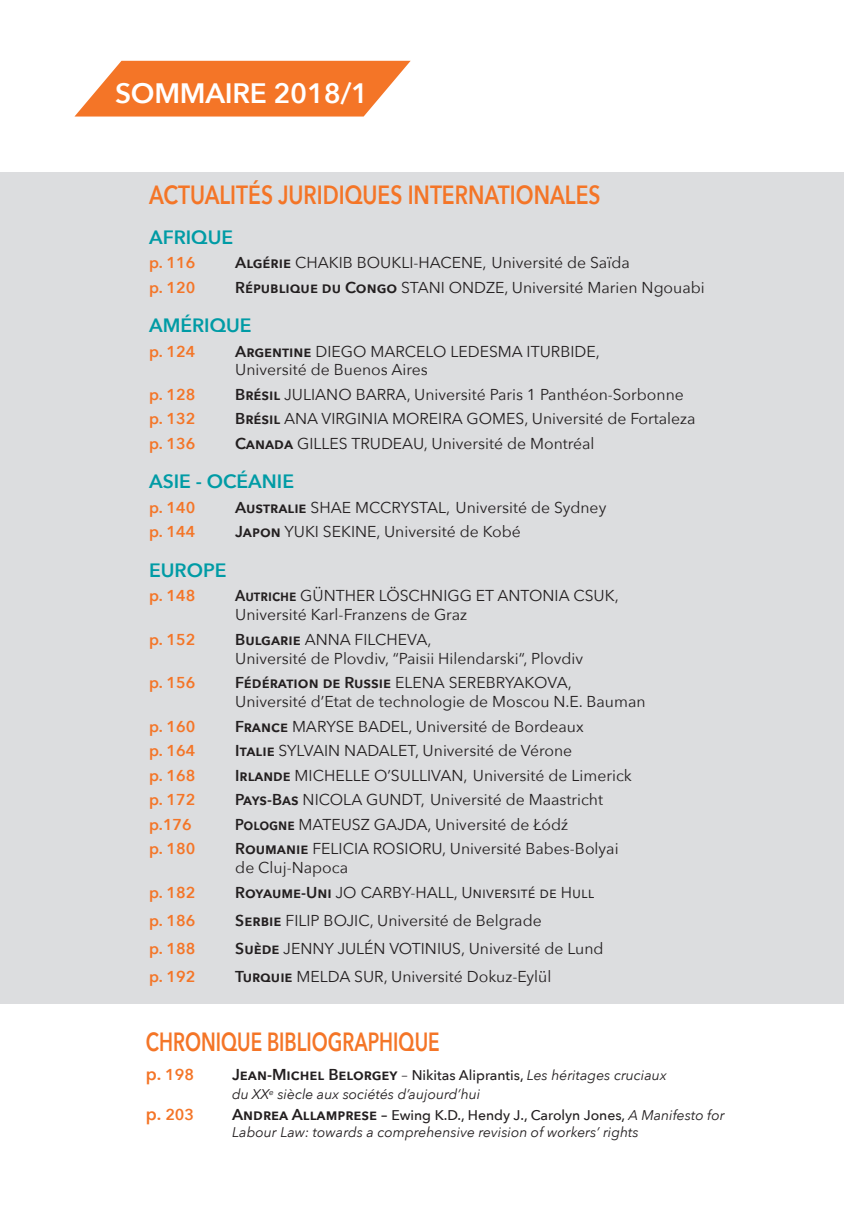
<style>
.page{position:relative;width:844px;height:1216px;background:#fff}
.page>*{position:absolute;margin:0;border:0;box-sizing:border-box;transform-origin:0 0}
.t1{font:600 28px "Avenir Next";letter-spacing:-.01em;color:#fff}
.REGION_ACTUA{font:600 26.25px "Avenir Next";color:#f47527;scale:.8 1}
.Nom_DT_ds_Sommaire_E{font:600 26.25px "Avenir Next";color:#f47527;scale:.72 1}
.REGION_ACTUA-2{font:600 19.25px "Avenir Next";color:#009ba5}
.t2{font:15.75px/18.9px "Avenir Next";color:#231f20}
.t3{font:600 15.75px "Avenir Next";color:#f47527}
.t4{font:italic 14px/18.9px "Avenir Next";color:#231f20}
.s1{font-weight:600}
.s2{font-size:17.5px}
.s3{font-weight:600;font-style:normal;font-size:15.75px}
.s4{font-style:normal;font-size:15.75px}
.s5{font-weight:500;font-style:normal}
.s6{font-weight:500;font-style:normal;font-size:15.75px}
</style>
<div class="page">
<svg style="left:75px;top:61px;width:335px;height:55px;background:#f58744"></svg>
<div style="left:0;top:172px;width:843px;height:831px;background:#dcdddf"></div>
<h1 class="t1" style="left:115px;top:69px;width:255px">SOMMAIRE 2018/1</h1>
<p class="REGION_ACTUA" style="left:149px;top:172px;width:565px">ACTUALITÉS JURIDIQUES INTERNATIONALES</p>
<p class="REGION_ACTUA-2" style="left:149px;top:220px;width:86px">AFRIQUE</p>
<p class="t3" style="left:149px;top:249px;width:48px">p. 116</p>
<p class="t2" style="left:235px;top:252px;width:396px"><span class="s1">Algérie</span> CHAKIB BOUKLI-HACENE, Université de Saïda</p>
<p class="t3" style="left:149px;top:273px;width:48px">p. 120</p>
<p class="t2" style="left:235px;top:277px;width:471px"><span class="s1">République du Congo</span> STANI ONDZE, Université Marien Ngouabi</p>
<p class="REGION_ACTUA-2" style="left:149px;top:309px;width:104px">AMÉRIQUE</p>
<p class="t3" style="left:149px;top:337px;width:48px">p. 124</p>
<p class="t2" style="left:235px;top:341px;width:366px"><span class="s1">Argentine</span> DIEGO MARCELO LEDESMA ITURBIDE,<br>Université de Buenos Aires</p>
<p class="t3" style="left:149px;top:381px;width:48px">p. 128</p>
<p class="t2" style="left:235px;top:384px;width:450px"><span class="s1">Brésil</span> JULIANO BARRA, Université Paris 1 Panthéon-Sorbonne</p>
<p class="t3" style="left:149px;top:405px;width:48px">p. 132</p>
<p class="t2" style="left:235px;top:409px;width:461px"><span class="s1">Brésil</span> ANA VIRGINIA MOREIRA GOMES, Université de Fortaleza</p>
<p class="t3" style="left:149px;top:430px;width:48px">p. 136</p>
<p class="t2" style="left:235px;top:433px;width:360px"><span class="s1">Canada</span> GILLES TRUDEAU, Université de Montréal</p>
<p class="REGION_ACTUA-2" style="left:149px;top:465px;width:146px">ASIE - OCÉANIE</p>
<p class="t3" style="left:149px;top:494px;width:48px">p. 140</p>
<p class="t2" style="left:235px;top:497px;width:372px"><span class="s1">Australie</span> SHAE MCCRYSTAL, Université de Sydney</p>
<p class="t3" style="left:149px;top:518px;width:48px">p. 144</p>
<p class="t2" style="left:235px;top:522px;width:287px"><span class="s1">Japon</span> YUKI SEKINE, Université de Kobé</p>
<p class="REGION_ACTUA-2" style="left:149px;top:553px;width:79px">EUROPE</p>
<p class="t3" style="left:149px;top:582px;width:48px">p. 148</p>
<p class="t2" style="left:235px;top:585px;width:385px"><span class="s1">Autriche</span> GÜNTHER LÖSCHNIGG ET ANTONIA CSUK,<br>Université Karl-Franzens de Graz</p>
<p class="t3" style="left:149px;top:625px;width:48px">p. 152</p>
<p class="t2" style="left:235px;top:629px;width:349px"><span class="s1">Bulgarie</span> ANNA FILCHEVA,<br>Université de Plovdiv, “Paisii Hilendarski“, Plovdiv</p>
<p class="t3" style="left:149px;top:669px;width:48px">p. 156</p>
<p class="t2" style="left:235px;top:672px;width:411px"><span class="s1">Fédération de Russie</span> ELENA SEREBRYAKOVA,<br>Université d’Etat de technologie de Moscou N.E. Bauman</p>
<p class="t3" style="left:149px;top:712px;width:48px">p. 160</p>
<p class="t2" style="left:235px;top:716px;width:350px"><span class="s1">France</span> MARYSE BADEL, Université de Bordeaux</p>
<p class="t3" style="left:149px;top:737px;width:48px">p. 164</p>
<p class="t2" style="left:235px;top:740px;width:338px"><span class="s1">Italie</span> SYLVAIN NADALET, Université de Vérone</p>
<p class="t3" style="left:149px;top:761px;width:48px">p. 168</p>
<p class="t2" style="left:235px;top:765px;width:398px"><span class="s1">Irlande</span> MICHELLE O’SULLIVAN, Université de Limerick</p>
<p class="t3" style="left:149px;top:786px;width:48px">p. 172</p>
<p class="t2" style="left:235px;top:789px;width:369px"><span class="s1">Pays-Bas</span> NICOLA GUNDT, Université de Maastricht</p>
<p class="t3" style="left:149px;top:810px;width:44px">p.176</p>
<p class="t2" style="left:235px;top:814px;width:334px"><span class="s1">Pologne</span> MATEUSZ GAJDA, Université de Łódź</p>
<p class="t3" style="left:149px;top:835px;width:48px">p. 180</p>
<p class="t2" style="left:235px;top:838px;width:385px"><span class="s1">Roumanie</span> FELICIA ROSIORU, Université Babes-Bolyai de Cluj-Napoca</p>
<p class="t3" style="left:149px;top:878px;width:48px">p. 182</p>
<p class="t2" style="left:235px;top:882px;width:360px"><span class="s1">Royaume-Uni</span> JO CARBY-HALL, Université de Hull</p>
<p class="t3" style="left:149px;top:906px;width:48px">p. 186</p>
<p class="t2" style="left:235px;top:910px;width:308px"><span class="s1">Serbie</span> FILIP BOJIC, Université de Belgrade</p>
<p class="t3" style="left:149px;top:934px;width:48px">p. 188</p>
<p class="t2" style="left:235px;top:938px;width:369px"><span class="s1">Suède</span> JENNY JULÉN VOTINIUS, Université de Lund</p>
<p class="t3" style="left:149px;top:962px;width:48px">p. 192</p>
<p class="t2" style="left:235px;top:966px;width:317px"><span class="s1">Turquie</span> MELDA SUR, Université Dokuz-Eylül</p>
<p class="Nom_DT_ds_Sommaire_E" style="left:146px;top:1019px;width:409px">CHRONIQUE BIBLIOGRAPHIQUE</p>
<p class="t3" style="left:146px;top:1061px;width:50px"><span class="s2">p.</span> 198</p>
<p class="t4" style="left:232px;top:1065px;width:436px"><span class="s3">Jean-Michel Belorgey</span> <span class="s4">–</span> <span class="s5">Nikitas Aliprantis,</span> Les héritages cruciaux du XX<sup>e</sup> siècle aux sociétés d’aujourd’hui</p>
<p class="t3" style="left:146px;top:1101px;width:50px"><span class="s2">p.</span> 203</p>
<p class="t4" style="left:232px;top:1106px;width:494px;line-height:16.8px"><span class="s3">Andrea Allamprese</span> <span class="s6">–</span> <span class="s5">Ewing K.D., Hendy J., Carolyn Jones,</span> A Manifesto for<br>Labour Law: towards a comprehensive revision of workers’ rights</p>
</div>
